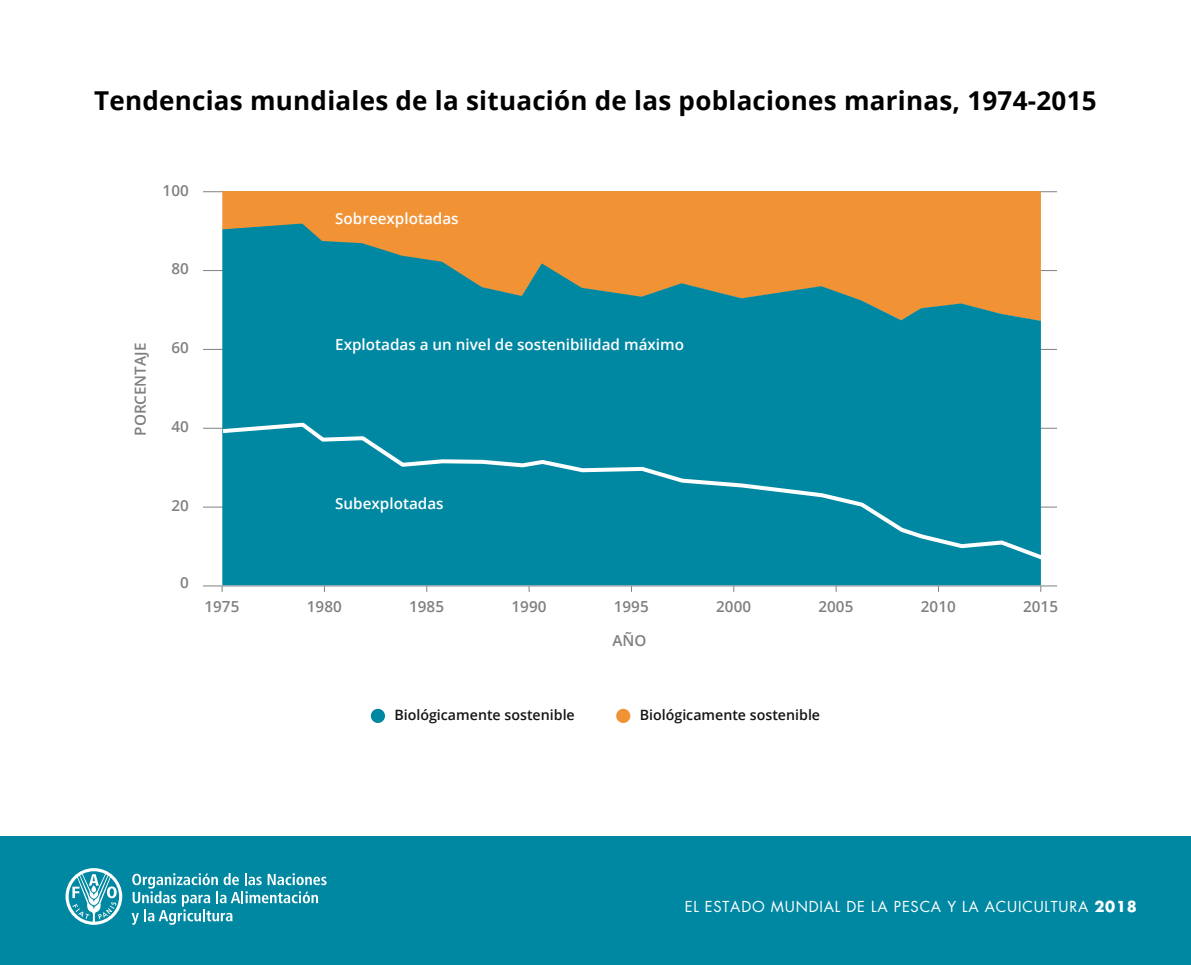
<style>
.page{position:relative;width:1191px;height:965px;background:#fff}
.page>*{position:absolute;margin:0;border:0;box-sizing:border-box;transform-origin:0 0}
.t1{font:700 26px "Open Sans";letter-spacing:.01em;color:#000}
.t2{font:600 15.2px "Open Sans";color:#fff}
.t3{font:600 15.2px "Open Sans";color:#808080}
.t4{font:14.6px "Futura Std";letter-spacing:.055em;color:#fff}
.t5{font:600 14.2px "Open Sans";color:#141414}
.s1{font-weight:700}
</style>
<div class="page">
<div style="left:0;top:836px;width:1191px;height:128px;background:#0088a2"></div>
<div style="left:371px;top:708px;width:14px;height:14px;background:#0088a2;border-radius:7px"></div>
<div style="left:616px;top:708px;width:14px;height:14px;background:#f19235;border-radius:7px"></div>
<hr style="left:203px;top:349px;width:854px;height:1px;background:#808080">
<hr style="left:203px;top:506px;width:854px;height:1px;background:#808080">
<hr style="left:203px;top:428px;width:854px;height:1px;background:#808080">
<hr style="left:203px;top:270px;width:854px;height:1px;background:#808080">
<hr style="left:203px;top:191px;width:854px;height:1px;background:#808080">
<hr style="left:203px;top:585px;width:854px;height:1px;background:#808080">
<div style="left:222px;top:191px;width:819px;height:32px;background:#f19235"></div>
<svg style="left:222px;top:223px;width:819px;height:362px;background:#3e8a86"></svg>
<div style="left:219px;top:420px;width:827px;height:142px;background:#0088a2"></div>
<svg style="left:66px;top:868px;width:56px;height:56px"></svg>
<svg style="left:132px;top:873px;width:194px;height:51px"></svg>
<h1 class="t1" style="left:94px;top:82px;width:1004px">Tendencias mundiales de la situación de las poblaciones marinas, 1974-2015</h1>
<p class="t3" style="left:163px;top:180px;width:28px">100</p>
<p class="t3" style="left:171px;top:258px;width:19px">80</p>
<p class="t3" style="left:130px;top:436px;width:94px;rotate:-90deg">PORCENTAJE</p>
<p class="t3" style="left:171px;top:337px;width:19px">60</p>
<p class="t3" style="left:171px;top:416px;width:19px">40</p>
<p class="t3" style="left:171px;top:494px;width:19px">20</p>
<p class="t2" style="left:335px;top:208px;width:125px">Sobreexplotadas</p>
<p class="t2" style="left:335px;top:333px;width:350px">Explotadas a un nivel de sostenibilidad máximo</p>
<p class="t2" style="left:335px;top:493px;width:110px">Subexplotadas</p>
<p class="t3" style="left:180px;top:572px;width:10px">0</p>
<p class="t3" style="left:204px;top:596px;width:36px">1975</p>
<p class="t3" style="left:409px;top:596px;width:36px">1985</p>
<p class="t3" style="left:614px;top:596px;width:36px">1995</p>
<p class="t3" style="left:818px;top:596px;width:36px">2005</p>
<p class="t3" style="left:1023px;top:596px;width:36px">2015</p>
<p class="t3" style="left:307px;top:596px;width:36px">1980</p>
<p class="t3" style="left:511px;top:596px;width:36px">1990</p>
<p class="t3" style="left:716px;top:596px;width:36px">2000</p>
<p class="t3" style="left:921px;top:596px;width:36px">2010</p>
<p class="t3" style="left:612px;top:630px;width:35px">AÑO</p>
<p class="t5" style="left:394px;top:705px;width:182px">Biológicamente sostenible</p>
<p class="t5" style="left:640px;top:705px;width:182px">Biológicamente sostenible</p>
<p class="t4" style="left:684px;top:896px;width:454px">EL ESTADO MUNDIAL DE LA PESCA Y LA ACUICULTURA <span class="s1">2018</span></p>
</div>
